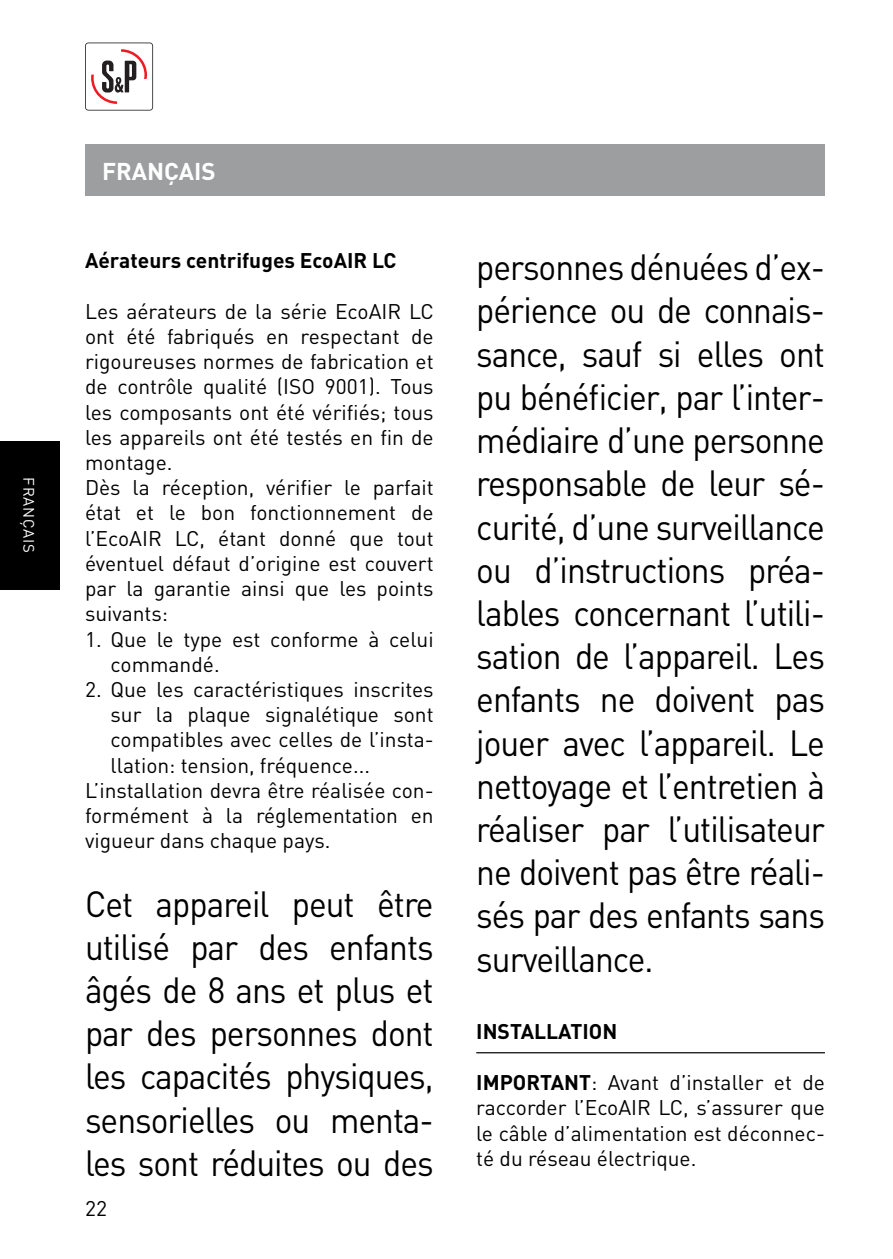
<style>
.page{position:relative;width:893px;height:1259px;background:#fff}
.page>*{position:absolute;margin:0;border:0;box-sizing:border-box;transform-origin:0 0}
.t1{font:36px/43.2px "DIN";letter-spacing:-.03em;color:#000;text-align:justify;scale:.93 1}
.t2{font:700 24px "DIN";color:#fff}
.t3{font:21px/25.2px "DIN";color:#000}
.t4{font:700 21px "DIN";color:#000}
.t5{font:15px "DIN";letter-spacing:.05em;color:#fff}
.s1{font-weight:700}
</style>
<div class="page">
<svg style="left:85px;top:43px;width:68px;height:68px"></svg>
<div style="left:0;top:441px;width:60px;height:148px;background:#000"></div>
<hr style="left:476px;top:1052px;width:349px;height:1px;background:#000">
<div style="left:85px;top:145px;width:740px;height:51px;background:#9c9e9f"></div>
<p class="t5" style="left:38px;top:477px;width:77px;rotate:90deg">FRANÇAIS</p>
<p class="t2" style="left:102px;top:163px;width:115px">FRANÇAIS</p>
<p class="t4" style="left:85px;top:253px;width:313px">Aérateurs centrifuges EcoAIR LC</p>
<p class="t3" style="left:85px;top:298px;width:350px">Les aérateurs de la série EcoAIR LC ont été fabriqués en respectant de rigoureuses normes de fabrication et de contrôle qualité (ISO 9001). Tous les composants ont été vérifiés; tous les appareils ont été testés en fin de montage.<br>Dès la réception, vérifier le parfait état et le bon fonctionnement de l’EcoAIR LC, étant donné que tout éventuel défaut d’origine est couvert par la garantie ainsi que les points suivants:</p>
<p class="t3" style="left:111px;top:626px;width:325px;text-indent:-26px">1. Que le type est conforme à celui commandé.</p>
<p class="t3" style="left:85px;top:676px;width:350px">2. Que les caractéristiques inscrites</p>
<p class="t3" style="left:111px;top:701px;width:325px">sur la plaque signalétique sont</p>
<p class="t3" style="left:111px;top:727px;width:325px">compatibles avec celles de l’insta-</p>
<p class="t3" style="left:111px;top:752px;width:261px">llation: tension, fréquence...</p>
<p class="t3" style="left:85px;top:777px;width:350px">L’installation devra être réalisée con-</p>
<p class="t3" style="left:85px;top:802px;width:350px">formément à la réglementation en</p>
<p class="t3" style="left:85px;top:827px;width:247px">vigueur dans chaque pays.</p>
<h1 class="t1" style="left:85px;top:881px;width:376px">Cet appareil peut être utilisé par des enfants âgés de 8 ans et plus et par des personnes dont les capacités physiques, sensorielles ou menta&shy;les sont réduites ou des</h1>
<p class="t3" style="left:85px;top:1195px;width:23px">22</p>
<p class="t1" style="left:476px;top:245px;width:376px">personnes dénuées d’ex&shy;périence ou de connais&shy;sance, sauf si elles ont pu bénéficier, par l’inter&shy;médiaire d’une personne responsable de leur sé&shy;curité, d’une surveillance ou d’instructions préa&shy;lables concernant l’utili&shy;sation de l’appareil. Les enfants ne doivent pas jouer avec l’appareil. Le nettoyage et l’entretien à réaliser par l’utilisateur ne doivent pas être réali&shy;sés par des enfants sans surveillance.</p>
<p class="t4" style="left:476px;top:1024px;width:143px">INSTALLATION</p>
<p class="t3" style="left:476px;top:1069px;width:350px;text-align:justify"><span class="s1">IMPORTANT</span>: Avant d’installer et de raccorder l’EcoAIR LC, s’assurer que le câble d’alimentation est déconnec&shy;té du réseau électrique.</p>
</div>
